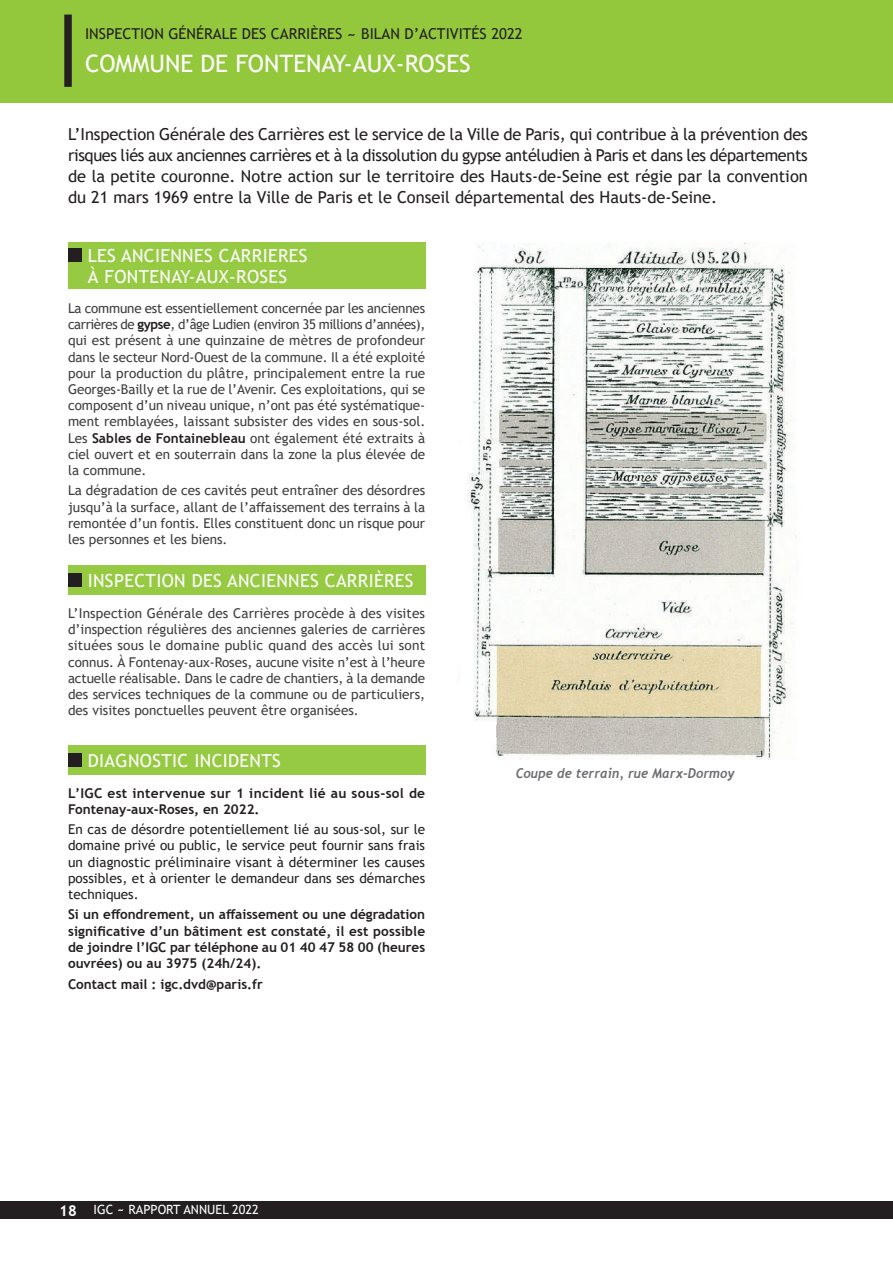
<style>
.page{position:relative;width:893px;height:1263px;background:#fff}
.page>*{position:absolute;margin:0;border:0;box-sizing:border-box;transform-origin:0 0}
.t1{font:24px "Trebuchet MS";color:#fff}
.t2{font:18px/21px "Trebuchet MS";letter-spacing:.02em;color:#fff}
.t3{font:16.5px/21px "Trebuchet MS";color:#231f20;text-align:justify}
.t4{font:15px "Trebuchet MS";color:#231f20}
.t5{font:13.5px/16.2px "Trebuchet MS";color:#3e3e3f;text-align:justify}
.t6{font:13.5px/16.2px "Trebuchet MS";letter-spacing:.005em;color:#231f20;text-align:justify}
.t7{font:700 13.5px/16.2px "Trebuchet MS";color:#231f20;text-align:justify}
.t8{font:700 13.5px/16.2px "Trebuchet MS";letter-spacing:.02em;color:#231f20}
.t9{font:italic 700 13.5px "Trebuchet";letter-spacing:.005em;color:#6c6d70;scale:.95 1}
.t10{font:12.75px "Trebuchet MS";color:#fff}
.s1{font-weight:700;font-size:13.5px}
.s2{font-weight:700;color:#231f20}
.s3{font-weight:700;font-size:15px}
.s4{font-weight:700}
</style>
<div class="page">
<div style="left:0;top:0;width:893px;height:102px;background:#93c83d"></div>
<div style="left:0;top:1201px;width:893px;height:17px;background:#231f20"></div>
<div style="left:64px;top:15px;width:8px;height:72px;background:#231f20"></div>
<div style="left:68px;top:242px;width:357px;height:47px;background:#97ca43"></div>
<div style="left:68px;top:248px;width:14px;height:14px;background:#231f20"></div>
<img style="left:467px;top:242px;width:330px;height:518px">
<div style="left:68px;top:566px;width:357px;height:29px;background:#97ca43"></div>
<div style="left:68px;top:574px;width:14px;height:13px;background:#231f20"></div>
<div style="left:68px;top:745px;width:357px;height:30px;background:#97ca43"></div>
<div style="left:68px;top:753px;width:14px;height:14px;background:#231f20"></div>
<p class="t4" style="left:85px;top:24px;width:439px">INSPECTION GÉNÉRALE DES CARRIÈRES <span class="s1">~</span> BILAN D’ACTIVITÉS 2022</p>
<h1 class="t1" style="left:85px;top:48px;width:387px">COMMUNE DE FONTENAY-AUX-ROSES</h1>
<p class="t3" style="left:68px;top:123px;width:741px">L’Inspection Générale des Carrières est le service de la Ville de Paris, qui contribue à la prévention des risques liés aux anciennes carrières et à la dissolution du gypse antéludien à Paris et dans les départements de la petite couronne. Notre action sur le territoire des Hauts-de-Seine est régie par la convention du 21 mars 1969 entre la Ville de Paris et le Conseil départemental des Hauts-de-Seine.</p>
<h2 class="t2" style="left:88px;top:245px;width:221px">LES ANCIENNES CARRIERES<br>À FONTENAY-AUX-ROSES</h2>
<p class="t5" style="left:68px;top:300px;width:359px">La commune est essentiellement concernée par les anciennes carrières de <span class="s2">gypse</span>, d’âge Ludien (environ 35 millions d’années), qui est présent à une quinzaine de mètres de profondeur dans le secteur Nord-Ouest de la commune. Il a été exploité pour la production du plâtre, principalement entre la rue Georges-Bailly et la rue de l’Avenir. Ces exploitations, qui se composent d’un niveau unique, n’ont pas été systématique&shy;ment remblayées, laissant subsister des vides en sous-sol.<br>Les <span class="s2">Sables de Fontainebleau</span> ont également été extraits à ciel ouvert et en souterrain dans la zone la plus élevée de la commune.</p>
<p class="t5" style="left:68px;top:482px;width:359px">La dégradation de ces cavités peut entraîner des désordres jusqu’à la surface, allant de l’affaissement des terrains à la remontée d’un fontis. Elles constituent donc un risque pour les personnes et les biens.</p>
<h2 class="t2" style="left:88px;top:570px;width:327px">INSPECTION DES ANCIENNES CARRIÈRES</h2>
<p class="t5" style="left:68px;top:605px;width:359px">L’Inspection Générale des Carrières procède à des visites d’inspection régulières des anciennes galeries de carrières situées sous le domaine public quand des accès lui sont connus. À Fontenay-aux-Roses, aucune visite n’est à l’heure actuelle réalisable. Dans le cadre de chantiers, à la demande des services techniques de la commune ou de particuliers, des visites ponctuelles peuvent être organisées.</p>
<h2 class="t2" style="left:88px;top:750px;width:195px">DIAGNOSTIC INCIDENTS</h2>
<p class="t8" style="left:68px;top:785px;width:359px">L’IGC est intervenue sur 1 incident lié au sous-sol de<br>Fontenay-aux-Roses, en 2022.</p>
<p class="t6" style="left:68px;top:821px;width:359px">En cas de désordre potentiellement lié au sous-sol, sur le domaine privé ou public, le service peut fournir sans frais un diagnostic préliminaire visant à déterminer les causes possibles, et à orienter le demandeur dans ses démarches techniques.</p>
<p class="t7" style="left:68px;top:906px;width:359px">Si un effondrement, un affaissement ou une dégradation significative d’un bâtiment est constaté, il est possible de joindre l’IGC par téléphone au 01 40 47 58 00 (heures ouvrées) ou au 3975 (24h/24).</p>
<p class="t7" style="left:68px;top:975px;width:196px">Contact mail : igc.dvd@paris.fr</p>
<p class="t10" style="left:59px;top:1201px;width:201px"><span class="s3">18</span> IGC <span class="s4">~</span> RAPPORT ANNUEL 2022</p>
<p class="t9" style="left:516px;top:765px;width:232px">Coupe de terrain, rue Marx-Dormoy</p>
</div>
